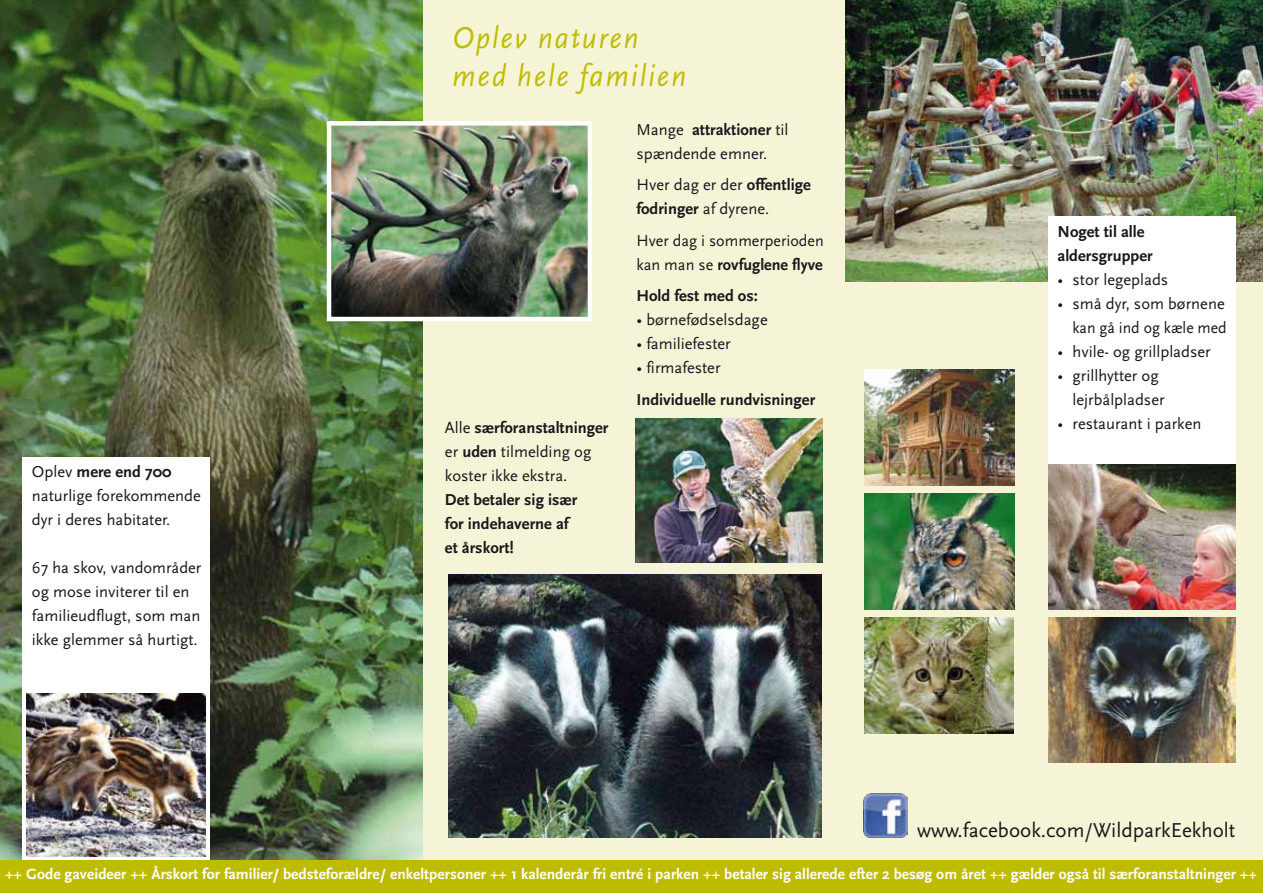
<style>
.page{position:relative;width:1263px;height:893px;background:#fff}
.page>*{position:absolute;margin:0;border:0;box-sizing:border-box;transform-origin:0 0}
.t1{font:italic 31.5px/37.8px "Scala Sans LF";letter-spacing:.075em;color:#bebc00;scale:.9 1}
.t2{font:21px "Scala Sans";color:#1a171c}
.t3{font:16.5px/24px "Scala Sans";color:#1a171c}
.t4{font:700 16.5px/24px "Scala Sans";color:#1a171c}
.t5{font:700 15.45px "Scala Sans";letter-spacing:.005em;color:#fff}
.s1{font-weight:700}
.s2{font-weight:400}
</style>
<div class="page">
<div style="left:423px;top:0;width:840px;height:860px;background:#f5f4d6"></div>
<img style="left:845px;top:0;width:418px;height:281px">
<img style="left:0;top:0;width:423px;height:860px">
<img style="left:635px;top:418px;width:187px;height:145px">
<img style="left:332px;top:126px;width:255px;height:190px">
<div style="left:327px;top:121px;width:265px;height:200px;border:4px solid #fff"></div>
<img style="left:864px;top:494px;width:150px;height:115px">
<img style="left:448px;top:574px;width:374px;height:264px">
<div style="left:23px;top:457px;width:187px;height:421px;background:#fff"></div>
<img style="left:26px;top:693px;width:180px;height:163px">
<div style="left:0;top:860px;width:1263px;height:33px;background:#bebc00"></div>
<div style="left:1048px;top:216px;width:187px;height:261px;background:#fff"></div>
<img style="left:1048px;top:465px;width:188px;height:144px">
<img style="left:864px;top:370px;width:150px;height:115px">
<img style="left:1048px;top:617px;width:187px;height:145px">
<img style="left:864px;top:618px;width:150px;height:115px">
<img style="left:863px;top:794px;width:44px;height:44px">
<p class="t3" style="left:32px;top:460px;width:171px">Oplev <span class="s1">mere end 700 </span>naturlige forekommende dyr i deres habitater.</p>
<p class="t3" style="left:32px;top:556px;width:171px">67 ha skov, vandområder og mose inviterer til en familieudflugt, som man ikke glemmer så hurtigt.</p>
<p class="t1" style="left:452px;top:19px;width:261px">Oplev naturen med hele familien</p>
<p class="t4" style="left:445px;top:416px;width:165px"><span class="s2">Alle</span> særforanstaltninger <span class="s2">er</span> uden <span class="s2">tilmelding og koster ikke ekstra.<br></span>Det betaler sig især<br>for indehaverne af<br>et årskort!</p>
<p class="t3" style="left:636px;top:118px;width:154px">Mange <span class="s1">attraktioner</span> til spændende emner.</p>
<p class="t3" style="left:636px;top:173px;width:176px">Hver dag er der <span class="s1">offentlige fodringer</span> af dyrene.</p>
<p class="t3" style="left:636px;top:229px;width:189px">Hver dag i sommerperioden kan man se <span class="s1">rovfuglene flyve</span></p>
<p class="t4" style="left:636px;top:284px;width:123px">Hold fest med os:</p>
<p class="t3" style="left:636px;top:308px;width:133px">• børnefødselsdage</p>
<p class="t3" style="left:636px;top:332px;width:96px">• familiefester</p>
<p class="t4" style="left:636px;top:353px;width:180px;line-height:31.5px"><span class="s2">• firmafester<br></span>Individuelle rundvisninger</p>
<p class="t4" style="left:1057px;top:220px;width:97px">Noget til alle aldersgrupper</p>
<p class="t3" style="left:1057px;top:268px;width:112px">• stor legeplads</p>
<p class="t3" style="left:1057px;top:292px;width:171px;text-align:right">• små dyr, som børnene kan gå ind og kæle med</p>
<p class="t3" style="left:1057px;top:340px;width:155px">• hvile- og grillpladser</p>
<p class="t3" style="left:1072px;top:364px;width:94px;text-indent:-15px">• grillhytter og lejrbålpladser</p>
<p class="t3" style="left:1057px;top:412px;width:145px">• restaurant i parken</p>
<p class="t2" style="left:917px;top:819px;width:320px">www.facebook.com/WildparkEekholt</p>
<p class="t5" style="left:5px;top:866px;width:1253px">++ Gode gaveideer ++ Årskort for familier/ bedsteforældre/ enkeltpersoner ++ 1 kalenderår fri entré i parken ++ betaler sig allerede efter 2 besøg om året ++ gælder også til særforanstaltninger ++</p>
</div>
